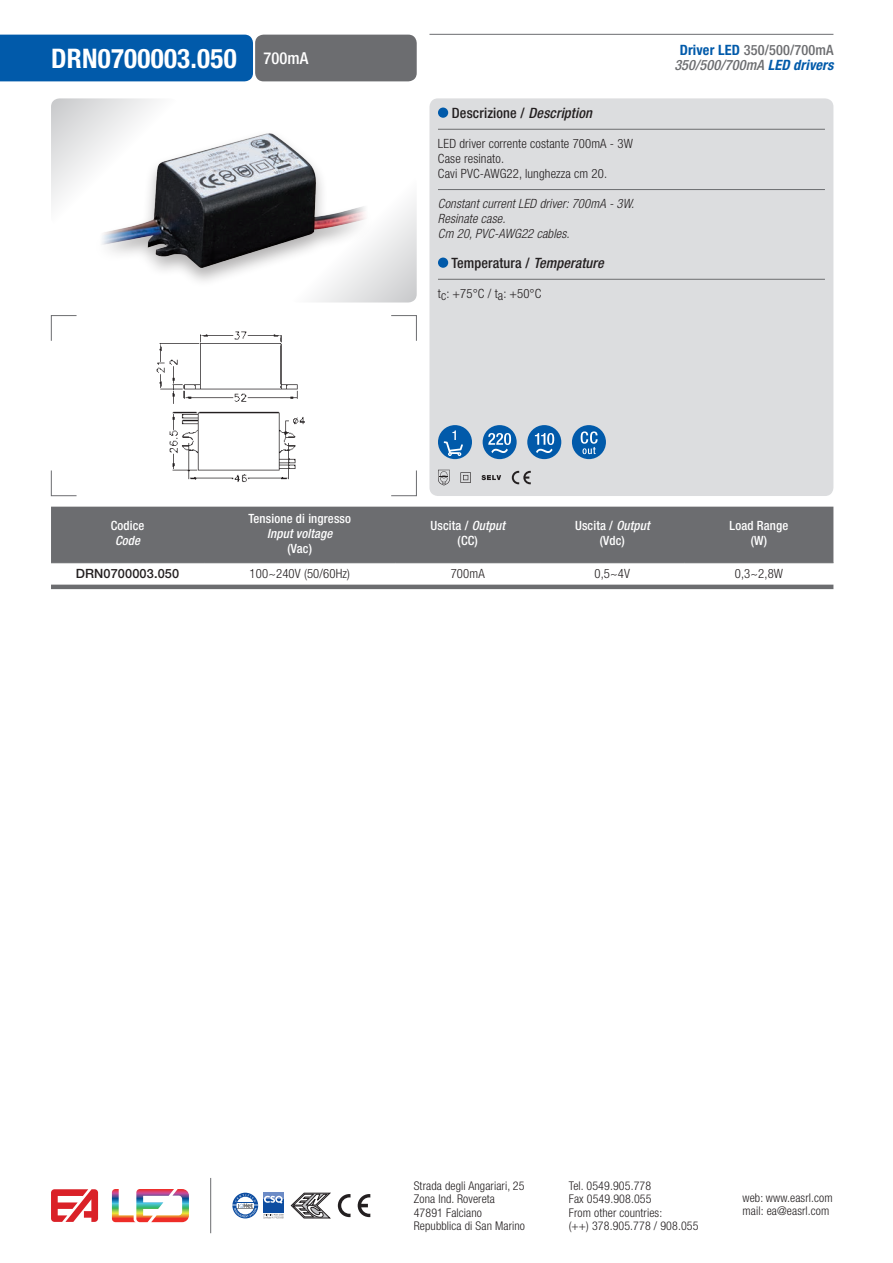
<style>
.page{position:relative;width:893px;height:1263px;background:#fff}
.page>*{position:absolute;margin:0;border:0;box-sizing:border-box;transform-origin:0 0}
.t1{font:700 condensed 27px "Helvetica Neue LT Std";letter-spacing:.01em;color:#fff}
.t2{font:500 condensed 16.5px "Helvetica Neue LT Std";letter-spacing:.005em;color:#fff}
.t3{font:500 condensed 14.25px "Helvetica Neue LT Std";letter-spacing:.01em;color:#231f20}
.t4{font:italic 500 condensed 14.25px "Helvetica Neue LT Std";letter-spacing:.01em;color:#6c6d70}
.t5{font:500 condensed 14.25px "Helvetica Neue LT Std";letter-spacing:.01em;color:#6c6d70}
.t6{font:500 condensed 13.5px "Helvetica Neue LT Std";color:#fff}
.t7{font:300 condensed 12.75px/15px "Helvetica Neue LT Std";letter-spacing:.01em;color:#231f20}
.t8{font:500 condensed 12.75px/15px "Helvetica Neue LT Std";letter-spacing:.01em;color:#fff;text-align:center}
.t9{font:italic 300 condensed 12.75px/15px "Helvetica Neue LT Std";letter-spacing:.01em;color:#231f20}
.t10{font:italic 500 condensed 12.75px "Helvetica Neue LT Std";letter-spacing:.01em;color:#fff}
.t11{font:500 12.75px "Helvetica Neue LT Std";letter-spacing:.01em;color:#231f20}
.t12{font:300 condensed 12px/13.5px "Helvetica Neue LT Std";letter-spacing:.01em;color:#231f20}
.s1{font-weight:700;color:#015aaa}
.s2{font-style:italic}
</style>
<div class="page">
<hr style="left:210px;top:1178px;width:1px;height:55px;background:#6c6d70">
<svg style="left:51px;top:1189px;width:47px;height:33px"></svg>
<svg style="left:112px;top:1189px;width:77px;height:33px"></svg>
<svg style="left:232px;top:1193px;width:52px;height:26px"></svg>
<svg style="left:291px;top:1193px;width:39px;height:25px"></svg>
<svg style="left:338px;top:1194px;width:13px;height:23px"></svg>
<svg style="left:358px;top:1194px;width:12px;height:23px"></svg>
<hr style="left:429px;top:34px;width:404px;height:1px;background:#6c6d70">
<div style="left:429px;top:98px;width:404px;height:398px;background:#dcdddf;border-radius:9px"></div>
<svg style="left:289px;top:175px;width:128px;height:127px"></svg>
<svg style="left:51px;top:98px;width:128px;height:128px"></svg>
<svg style="left:51px;top:315px;width:26px;height:26px"></svg>
<svg style="left:391px;top:315px;width:26px;height:26px"></svg>
<svg style="left:391px;top:470px;width:26px;height:26px"></svg>
<svg style="left:51px;top:470px;width:26px;height:26px"></svg>
<div style="left:255px;top:35px;width:162px;height:46px;background:#6c6d70;border-radius:9px"></div>
<div style="left:0;top:35px;width:253px;height:46px;background:#015aaa"></div>
<svg style="left:51px;top:507px;width:782px;height:82px;fill:#6c6d70"></svg>
<hr style="left:51px;top:562px;width:153px;height:1px;background:#6c6d70">
<hr style="left:204px;top:562px;width:191px;height:1px;background:#6c6d70">
<hr style="left:395px;top:562px;width:145px;height:1px;background:#6c6d70">
<hr style="left:540px;top:562px;width:145px;height:1px;background:#6c6d70">
<hr style="left:685px;top:562px;width:148px;height:1px;background:#6c6d70">
<div style="left:438px;top:108px;width:10px;height:10px;background:#015aaa;border-radius:50%"></div>
<hr style="left:438px;top:129px;width:387px;height:1px;background:#6c6d70">
<hr style="left:438px;top:189px;width:387px;height:1px;background:#6c6d70">
<div style="left:438px;top:258px;width:10px;height:10px;background:#015aaa;border-radius:50%"></div>
<hr style="left:438px;top:279px;width:387px;height:1px;background:#6c6d70">
<img style="left:156px;top:331px;width:149px;height:151px">
<div style="left:92px;top:130px;width:284px;height:158px;background:#231f20;opacity:.35"></div>
<img style="left:99px;top:132px;width:270px;height:136px">
<div style="left:438px;top:425px;width:34px;height:34px;background:#015aaa;border-radius:50%"></div>
<svg style="left:444px;top:441px;width:19px;height:15px"></svg>
<div style="left:572px;top:425px;width:34px;height:34px;background:#015aaa;border-radius:50%"></div>
<svg style="left:581px;top:431px;width:17px;height:23px"></svg>
<div style="left:527px;top:425px;width:34px;height:34px;background:#015aaa;border-radius:50%"></div>
<svg style="left:535px;top:433px;width:19px;height:20px"></svg>
<div style="left:483px;top:425px;width:34px;height:34px;background:#015aaa;border-radius:50%"></div>
<svg style="left:488px;top:433px;width:23px;height:20px"></svg>
<svg style="left:512px;top:471px;width:19px;height:13px"></svg>
<svg style="left:460px;top:472px;width:11px;height:11px"></svg>
<svg style="left:482px;top:475px;width:19px;height:5px"></svg>
<svg style="left:438px;top:470px;width:12px;height:15px"></svg>
<p class="t5" style="left:680px;top:42px;width:155px"><span class="s1">Driver LED</span> 350/500/700mA</p>
<h1 class="t1" style="left:51px;top:42px;width:187px">DRN0700003.050</h1>
<p class="t4" style="left:674px;top:56px;width:161px">350/500/700mA <span class="s1">LED drivers</span></p>
<h2 class="t2" style="left:264px;top:48px;width:46px">700mA</h2>
<p class="t3" style="left:452px;top:104px;width:142px">Descrizione / <span class="s2">Description</span></p>
<p class="t7" style="left:438px;top:136px;width:196px">LED driver corrente costante 700mA - 3W<br>Case resinato.<br>Cavi PVC-AWG22, lunghezza cm 20.</p>
<p class="t9" style="left:438px;top:196px;width:198px">Constant current LED driver: 700mA - 3W.<br>Resinate case.<br>Cm 20, PVC-AWG22 cables.</p>
<p class="t3" style="left:451px;top:254px;width:154px">Temperatura / <span class="s2">Temperature</span></p>
<p class="t7" style="left:438px;top:286px;width:105px">tc: +75°C / ta: +50°C</p>
<p class="t8" style="left:111px;top:518px;width:35px">Codice</p>
<p class="t10" style="left:115px;top:533px;width:26px">Code</p>
<p class="t8" style="left:249px;top:511px;width:104px">Tensione di ingresso</p>
<p class="t10" style="left:267px;top:526px;width:67px">Input voltage</p>
<p class="t8" style="left:287px;top:541px;width:26px">(Vac)</p>
<p class="t6" style="left:452px;top:427px;width:8px">1</p>
<p class="t8" style="left:430px;top:518px;width:76px">Uscita / <span class="s2">Output </span>(CC)</p>
<p class="t8" style="left:575px;top:518px;width:76px">Uscita / <span class="s2">Output </span>(Vdc)</p>
<p class="t8" style="left:730px;top:518px;width:60px">Load Range (W)</p>
<p class="t11" style="left:76px;top:566px;width:105px">DRN0700003.050</p>
<p class="t7" style="left:250px;top:566px;width:102px">100~240V (50/60Hz)</p>
<p class="t7" style="left:451px;top:566px;width:35px">700mA</p>
<p class="t7" style="left:594px;top:566px;width:37px">0,5~4V</p>
<p class="t7" style="left:735px;top:566px;width:50px">0,3~2,8W</p>
<p class="t12" style="left:414px;top:1178px;width:113px">Strada degli Angariari, 25<br>Zona Ind. Rovereta<br>47891 Falciano<br>Repubblica di San Marino</p>
<p class="t12" style="left:569px;top:1178px;width:131px">Tel. 0549.905.778<br>Fax 0549.908.055<br>From other countries:<br>(++) 378.905.778 / 908.055</p>
<p class="t12" style="left:742px;top:1191px;width:92px;line-height:13px">web: www.easrl.com mail: ea@easrl.com</p>
</div>
